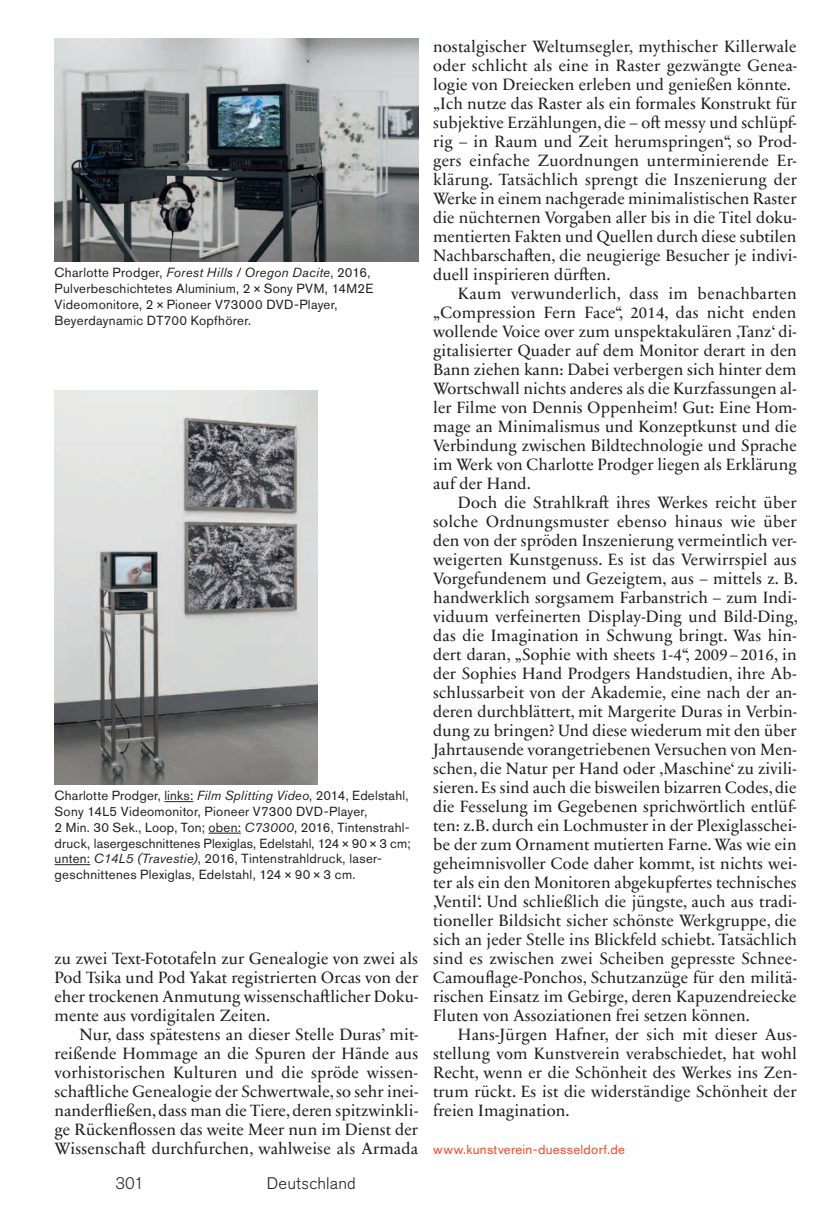
<style>
.page{position:relative;width:834px;height:1216px;background:#fff}
.page>*{position:absolute;margin:0;border:0;box-sizing:border-box;transform-origin:0 0}
.t1{font:16.62px/18.9px "Sabon Next LT Pro";letter-spacing:.005em;color:#231f20;text-align:justify}
.t2{font:300 16.62px "Akzidenz Grotesk Pro";letter-spacing:.015em;color:#231f20}
.t3{font:13.12px/15.8px "Akzidenz Grotesk Pro";letter-spacing:.02em;color:#231f20}
.t4{font:13.12px "Akzidenz Grotesk Pro";letter-spacing:.025em;color:#ef4722}
.s1{font-style:italic}
</style>
<div class="page">
<img style="left:55px;top:390px;width:262px;height:394px">
<img style="left:55px;top:38px;width:363px;height:223px">
<svg style="left:164px;top:801px;width:29px;height:1px"></svg>
<hr style="left:208px;top:832px;width:33px;height:1px;background:#231f20">
<hr style="left:55px;top:864px;width:35px;height:1px;background:#231f20">
<p class="t3" style="left:55px;top:265px;width:320px">Charlotte Prodger, <span class="s1">Forest Hills / Oregon Dacite</span>, 2016, Pulverbeschichtetes Aluminium, 2 × Sony PVM, 14M2E Videomonitore, 2 × Pioneer V73000 DVD-Player, Beyerday namic DT700 Kopfhörer.</p>
<p class="t3" style="left:55px;top:787px;width:357px">Charlotte Prodger, links: <span class="s1">Film Splitting Video</span>, 2014, Edelstahl, Sony 14L5 Videomonitor, Pioneer V7300 DVD-Player,<br>2 Min. 30 Sek., Loop, Ton; oben: <span class="s1">C73000</span>, 2016, Tintenstrahl&shy;druck, lasergeschnittenes Plexi glas, Edelstahl, 124 × 90 × 3 cm; unten: <span class="s1">C14L5 (Travestie)</span>, 2016, Tintenstrahldruck, laser&shy;geschnittenes Plexiglas, Edelstahl, 124 × 90 × 3 cm.</p>
<p class="t1" style="left:55px;top:948px;width:365px">zu zwei Text-Fototafeln zur Genealogie von zwei als Pod Tsika und Pod Yakat registrierten Orcas von der eher trockenen Anmutung wissenschaftlicher Doku&shy;mente aus vordigitalen Zeiten.</p>
<p class="t1" style="left:55px;top:1024px;width:365px;text-indent:25px">Nur, dass spätestens an dieser Stelle Duras’ mit&shy;reißende Hommage an die Spuren der Hände aus vorhistorischen Kulturen und die spröde wissen&shy;schaftliche Genealogie der Schwertwale, so sehr inei&shy;nanderfließen, dass man die Tiere, deren spitzwinkli&shy;ge Rückenflossen das weite Meer nun im Dienst der Wissenschaft durchfurchen, wahlweise als Armada</p>
<p class="t2" style="left:115px;top:1172px;width:30px">301</p>
<p class="t2" style="left:267px;top:1172px;width:91px">Deutschland</p>
<p class="t1" style="left:433px;top:36px;width:365px;text-align:left">nostalgischer Weltumsegler, mythischer Killerwale oder schlicht als eine in Raster gezwängte Genea&shy;logie von Dreiecken erleben und genießen könnte. „Ich nutze das Raster als ein formales Konstrukt für subjektive Erzählungen, die – oft messy und schlüpf&shy;rig – in Raum und Zeit herumspringen“, so Prod&shy;gers einfache Zuordnungen unterminierende Er&shy;klärung. Tatsächlich sprengt die Inszenierung der Werke in einem nachgerade minimalistischen Raster die nüchternen Vorgaben aller bis in die Titel doku&shy;mentierten Fakten und Quellen durch diese subtilen Nachbarschaften, die neugierige Besucher je indivi&shy;duell inspirieren dürften.</p>
<p class="t1" style="left:433px;top:283px;width:365px;text-indent:25px">Kaum verwunderlich, dass im benachbarten „Compression Fern Face“, 2014, das nicht enden wollende Voice over zum unspektakulären ‚Tanz‘ di&shy;gitalisierter Quader auf dem Monitor derart in den Bann ziehen kann: Dabei verbergen sich hinter dem Wortschwall nichts anderes als die Kurzfassungen al&shy;ler Filme von Dennis Oppenheim! Gut: Eine Hom&shy;mage an Minimalismus und Konzeptkunst und die Verbindung zwischen Bildtechnologie und Sprache im Werk von Charlotte Prodger liegen als Erklärung auf der Hand.</p>
<p class="t1" style="left:433px;top:492px;width:366px;text-indent:25px">Doch die Strahlkraft ihres Werkes reicht über solche Ordnungsmuster ebenso hinaus wie über den von der spröden Inszenierung vermeintlich ver&shy;weigerten Kunstgenuss. Es ist das Verwirrspiel aus Vorgefundenem und Gezeigtem, aus – mittels z. B. handwerklich sorgsamem Farbanstrich – zum Indi&shy;viduum verfeinerten Display-Ding und Bild-Ding, das die Imagination in Schwung bringt. Was hin&shy;dert daran, „Sophie with sheets 1-4“, 2009 – 2016, in der Sophies Hand Prodgers Handstudien, ihre Ab&shy;schlussarbeit von der Akademie, eine nach der an&shy;deren durchblättert, mit Margerite Duras in Verbin&shy;dung zu bringen? Und diese wiederum mit den über Jahrtausende vorangetriebenen Versuchen von Men&shy;schen, die Natur per Hand oder ‚Maschine‘ zu zivili&shy;sieren. Es sind auch die bisweilen bizarren Codes, die die Fesselung im Gegebenen sprichwörtlich entlüf&shy;ten: z.B. durch ein Lochmuster in der Plexiglasschei&shy;be der zum Ornament mutierten Farne. Was wie ein geheimnisvoller Code daher kommt, ist nichts wei&shy;ter als ein den Monitoren abgekupfertes technisches ‚Ventil‘. Und schließlich die jüngste, auch aus tradi&shy;tioneller Bildsicht sicher schönste Werkgruppe, die sich an jeder Stelle ins Blickfeld schiebt. Tatsächlich sind es zwischen zwei Scheiben gepresste Schnee-Camouflage-Ponchos, Schutzanzüge für den militä&shy;rischen Einsatz im Gebirge, deren Kapuzendreiecke Fluten von Assoziationen frei setzen können.</p>
<p class="t1" style="left:433px;top:1024px;width:365px;text-indent:25px">Hans-Jürgen Hafner, der sich mit dieser Aus&shy;stellung vom Kunstverein verabschiedet, hat wohl Recht, wenn er die Schönheit des Werkes ins Zen&shy;trum rückt. Es ist die widerständige Schönheit der freien Imagination.</p>
<p class="t4" style="left:433px;top:1140px;width:193px">www.kunstverein-duesseldorf.de</p>
</div>
